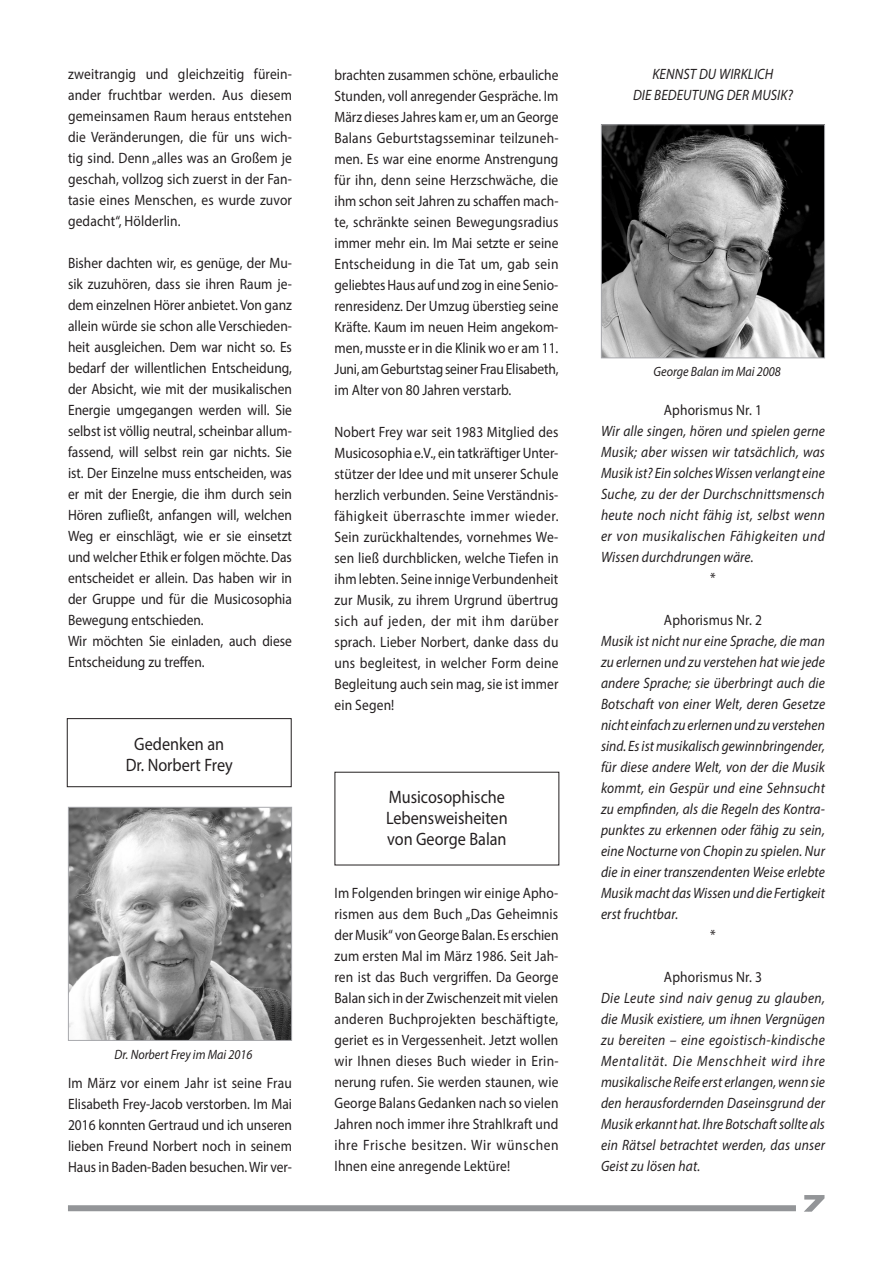
<style>
.page{position:relative;width:893px;height:1263px;background:#fff}
.page>*{position:absolute;margin:0;border:0;box-sizing:border-box;transform-origin:0 0}
.t1{font:18px/21px "Myriad Pro";color:#231f20;text-align:center;scale:.9 1}
.t2{font:15px/21px "Myriad Pro";color:#231f20;text-align:justify;scale:.9 1}
.t3{font:italic 15px/21px "Myriad Pro";letter-spacing:.01em;color:#231f20;text-align:justify;scale:.9 1}
.t4{font:italic 13.5px "Myriad Pro";color:#231f20;scale:.9 1}
</style>
<div class="page">
<svg style="left:804px;top:1195px;width:21px;height:17px"></svg>
<div style="left:68px;top:1205px;width:728px;height:6px;background:#939598"></div>
<div style="left:67px;top:718px;width:225px;height:69px;border:1px solid #231f20"></div>
<img style="left:70px;top:809px;width:220px;height:230px">
<div style="left:68px;top:807px;width:224px;height:234px;border:1px solid #a8a9ad"></div>
<img style="left:603px;top:126px;width:220px;height:230px">
<div style="left:601px;top:124px;width:224px;height:234px;border:1px solid #a8a9ad"></div>
<p class="t2" style="left:68px;top:64px;width:250px">zweitrangig und gleichzeitig fürein&shy;ander fruchtbar werden. Aus diesem gemeinsamen Raum heraus entstehen die Veränderungen, die für uns wich&shy;tig sind. Denn „alles was an Großem je geschah, vollzog sich zuerst in der Fan&shy;tasie eines Menschen, es wurde zuvor gedacht“, Hölderlin.</p>
<p class="t2" style="left:68px;top:253px;width:250px;text-align:left">Bisher dachten wir, es genüge, der Mu&shy;sik zuzuhören, dass sie ihren Raum je&shy;dem einzelnen Hörer anbietet. Von ganz allein würde sie schon alle Verschieden&shy;heit ausgleichen. Dem war nicht so. Es bedarf der willentlichen Entscheidung, der Absicht, wie mit der musikalischen Energie umgegangen werden will. Sie selbst ist völlig neutral, scheinbar allum&shy;fassend, will selbst rein gar nichts. Sie ist. Der Einzelne muss entscheiden, was er mit der Energie, die ihm durch sein Hören zufließt, anfangen will, welchen Weg er einschlägt, wie er sie einsetzt und welcher Ethik er folgen möchte. Das entscheidet er allein. Das haben wir in der Gruppe und für die Musicosophia Bewegung entschieden.<br>Wir möchten Sie einladen, auch diese Entscheidung zu treffen.</p>
<p class="t1" style="left:126px;top:733px;width:120px">Gedenken an<br>Dr. Norbert Frey</p>
<p class="t4" style="left:115px;top:1046px;width:155px">Dr. Norbert Frey im Mai 2016</p>
<p class="t2" style="left:68px;top:1072px;width:250px">Im März vor einem Jahr ist seine Frau Elisabeth Frey-Jacob verstorben. Im Mai 2016 konnten Gertraud und ich unseren lieben Freund Norbert noch in seinem Haus in Baden-Baden besuchen. Wir ver-</p>
<p class="t2" style="left:334px;top:64px;width:250px">brachten zusammen schöne, erbauliche Stunden, voll anregender Gespräche. Im März dieses Jahres kam er, um an George Balans Geburtstagsseminar teilzuneh&shy;men. Es war eine enorme Anstrengung für ihn, denn seine Herzschwäche, die ihm schon seit Jahren zu schaffen mach&shy;te, schränkte seinen Bewegungsradius immer mehr ein. Im Mai setzte er seine Entscheidung in die Tat um, gab sein geliebtes Haus auf und zog in eine Senio&shy;renresidenz. Der Umzug überstieg seine Kräfte. Kaum im neuen Heim angekom&shy;men, musste er in die Klinik wo er am 11.<br>Juni, am Geburtstag seiner Frau Elisabeth, im Alter von 80 Jahren verstarb.</p>
<p class="t2" style="left:334px;top:421px;width:250px">Nobert Frey war seit 1983 Mitglied des Musicosophia e.V., ein tatkräftiger Unter&shy;stützer der Idee und mit unserer Schule herzlich verbunden. Seine Verständnis&shy;fähigkeit überraschte immer wieder.<br>Sein zurückhaltendes, vornehmes We&shy;sen ließ durchblicken, welche Tiefen in ihm lebten. Seine innige Verbundenheit zur Musik, zu ihrem Urgrund übertrug sich auf jeden, der mit ihm darüber sprach. Lieber Norbert, danke dass du uns begleitest, in welcher Form deine Begleitung auch sein mag, sie ist immer ein Segen!</p>
<p class="t1" style="left:386px;top:786px;width:137px;text-align:left">Musicosophische<br>Lebensweisheiten von George Balan</p>
<p class="t2" style="left:334px;top:882px;width:250px">Im Folgenden bringen wir einige Apho&shy;rismen aus dem Buch „Das Geheimnis der Musik“ von George Balan. Es erschien zum ersten Mal im März 1986. Seit Jah&shy;ren ist das Buch vergriffen. Da George Balan sich in der Zwischenzeit mit vielen anderen Buchprojekten beschäftigte, geriet es in Vergessenheit. Jetzt wollen wir Ihnen dieses Buch wieder in Erin&shy;nerung rufen. Sie werden staunen, wie George Balans Gedanken nach so vielen Jahren noch immer ihre Strahlkraft und ihre Frische besitzen. Wir wünschen Ihnen eine anregende Lektüre!</p>
<p class="t3" style="left:633px;top:64px;width:179px;text-align:center">KENNST DU WIRKLICH<br>DIE BEDEUTUNG DER MUSIK?</p>
<p class="t4" style="left:654px;top:363px;width:143px">George Balan im Mai 2008</p>
<p class="t2" style="left:664px;top:400px;width:110px">Aphorismus Nr. 1</p>
<p class="t3" style="left:601px;top:421px;width:250px">Wir alle singen, hören und spielen gerne Musik; aber wissen wir tatsächlich, was Musik ist? Ein solches Wissen verlangt eine Suche, zu der der Durchschnittsmensch heute noch nicht fähig ist, selbst wenn er von musikalischen Fähigkeiten und Wissen durchdrungen wäre.</p>
<p class="t2" style="left:710px;top:568px;width:8px">*</p>
<p class="t2" style="left:664px;top:610px;width:110px">Aphorismus Nr. 2</p>
<p class="t3" style="left:601px;top:631px;width:251px">Musik ist nicht nur eine Sprache, die man zu erlernen und zu verstehen hat wie jede andere Sprache; sie überbringt auch die Botschaft von einer Welt, deren Gesetze nicht einfach zu erlernen und zu verstehen sind. Es ist musikalisch gewinnbringender, für diese andere Welt, von der die Musik kommt, ein Gespür und eine Sehnsucht zu empfinden, als die Regeln des Kontra&shy;punktes zu erkennen oder fähig zu sein, eine Nocturne von Chopin zu spielen. Nur die in einer transzendenten Weise erlebte Musik macht das Wissen und die Fertigkeit erst fruchtbar.</p>
<p class="t2" style="left:710px;top:925px;width:8px">*</p>
<p class="t2" style="left:664px;top:967px;width:110px">Aphorismus Nr. 3</p>
<p class="t3" style="left:601px;top:988px;width:250px">Die Leute sind naiv genug zu glauben, die Musik existiere, um ihnen Vergnügen zu bereiten – eine egoistisch-kindische Mentalität. Die Menschheit wird ihre musikalische Reife erst erlangen, wenn sie den herausfordernden Daseinsgrund der Musik erkannt hat. Ihre Botschaft sollte als ein Rätsel betrachtet werden, das unser Geist zu lösen hat.</p>
</div>
